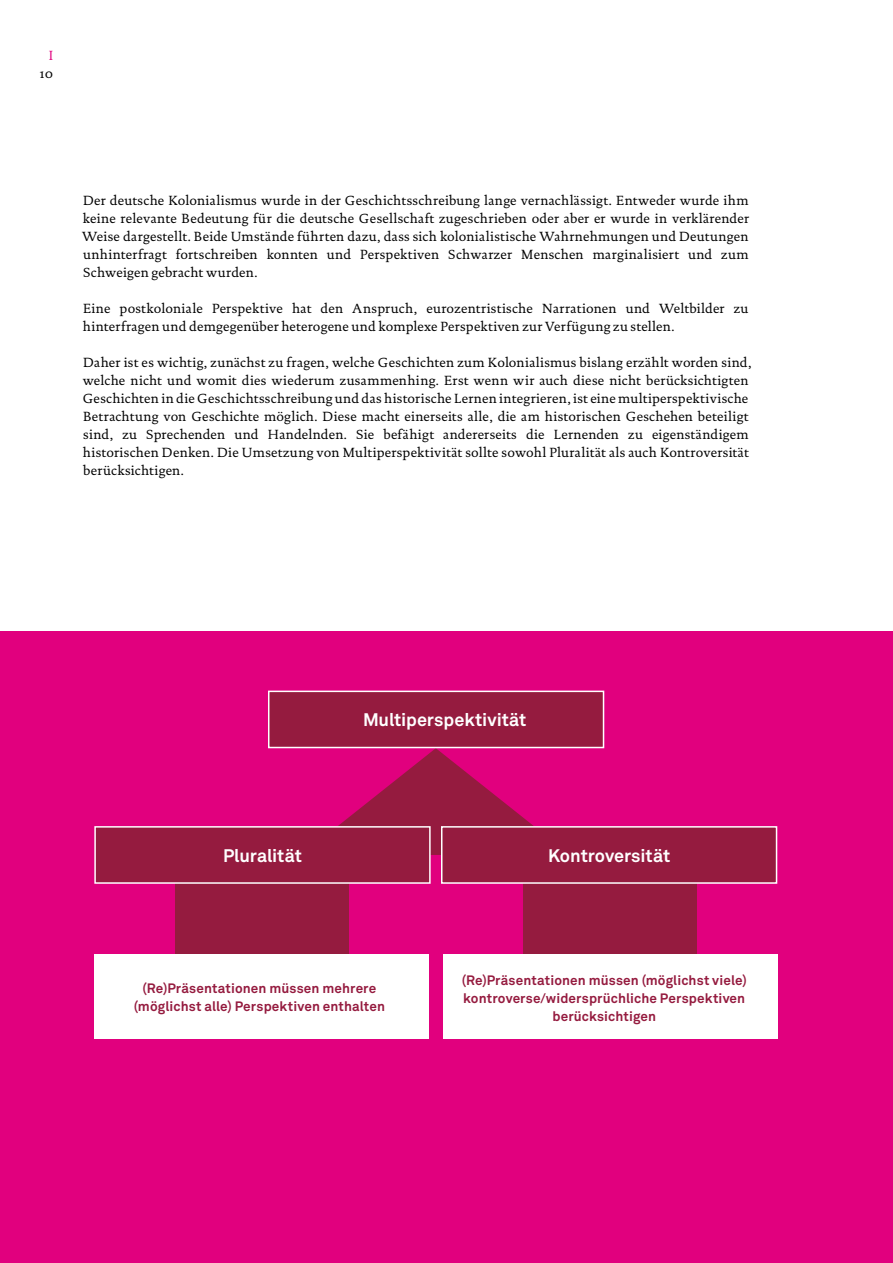
<style>
.page{position:relative;width:893px;height:1263px;background:#fff}
.page>*{position:absolute;margin:0;border:0;box-sizing:border-box;transform-origin:0 0}
.t1{font:700 18px "Akkurat";letter-spacing:-.005em;color:#fff}
.t2{font:13.5px/18px "DTL Documenta ST";letter-spacing:.02em;color:#000}
.t3{font:700 13.5px/18px "Akkurat";letter-spacing:.01em;color:#951b3f;text-align:center}
.t4{font:13.5px "DTL Documenta ST";color:#e1007e}
</style>
<div class="page">
<div style="left:0;top:631px;width:893px;height:632px;background:#e1007e"></div>
<div style="left:523px;top:845px;width:173px;height:121px;background:#951b3f"></div>
<div style="left:175px;top:862px;width:174px;height:116px;background:#951b3f"></div>
<svg style="left:301px;top:748px;width:269px;height:107px"></svg>
<div style="left:94px;top:954px;width:334px;height:85px;background:#fff"></div>
<div style="left:443px;top:954px;width:335px;height:85px;background:#fff"></div>
<div style="left:94px;top:826px;width:337px;height:58px;background:#951b3f;border:2px solid #fff"></div>
<div style="left:441px;top:826px;width:336px;height:58px;background:#951b3f;border:2px solid #fff"></div>
<div style="left:268px;top:691px;width:336px;height:57px;background:#951b3f;border:2px solid #fff"></div>
<p class="t4" style="left:49px;top:48px;width:6px">I</p>
<p class="t2" style="left:40px;top:65px;width:15px">10</p>
<p class="t2" style="left:82px;top:191px;width:668px;text-align:justify">Der deutsche Kolonialismus wurde in der Geschichtsschreibung lange vernachlässigt. Entweder wurde ihm keine relevante Bedeutung für die deutsche Gesellschaft zugeschrieben oder aber er wurde in verklärender Weise dargestellt. Beide Umstände führten dazu, dass sich kolonialistische Wahrnehmungen und Deutungen unhinterfragt fortschreiben konnten und Perspektiven Schwarzer Menschen marginalisiert und zum Schweigen gebracht wurden.</p>
<p class="t2" style="left:83px;top:299px;width:667px">Eine postkoloniale Perspektive hat den Anspruch, eurozentristische Narrationen und Weltbilder zu hinterfragen und demgegenüber heterogene und komplexe Perspektiven zur Verfügung zu stellen.</p>
<p class="t2" style="left:83px;top:353px;width:670px">Daher ist es wichtig, zunächst zu fragen, welche Geschichten zum Kolonialismus bislang erzählt worden sind, welche nicht und womit dies wiederum zusammenhing. Erst wenn wir auch diese nicht berücksichtigten Geschichten in die Geschichtsschreibung und das historische Lernen integrieren, ist eine multiperspektivische Betrachtung von Geschichte möglich. Diese macht einerseits alle, die am historischen Geschehen beteiligt sind, zu Sprechenden und Handelnden. Sie befähigt andererseits die Lernenden zu eigenständigem historischen Denken. Die Umsetzung von Multiperspektivität sollte sowohl Pluralität als auch Kontroversität berücksichtigen.</p>
<h1 class="t1" style="left:363px;top:708px;width:165px">Multiperspektivität</h1>
<h1 class="t1" style="left:223px;top:845px;width:80px">Pluralität</h1>
<h1 class="t1" style="left:548px;top:844px;width:124px">Kontroversität</h1>
<p class="t3" style="left:134px;top:979px;width:253px">(Re)Präsentationen müssen mehrere (möglichst alle) Perspektiven enthalten</p>
<p class="t3" style="left:462px;top:971px;width:286px">(Re)Präsentationen müssen (möglichst viele) kontroverse/widersprüchliche Perspektiven berücksichtigen</p>
</div>
